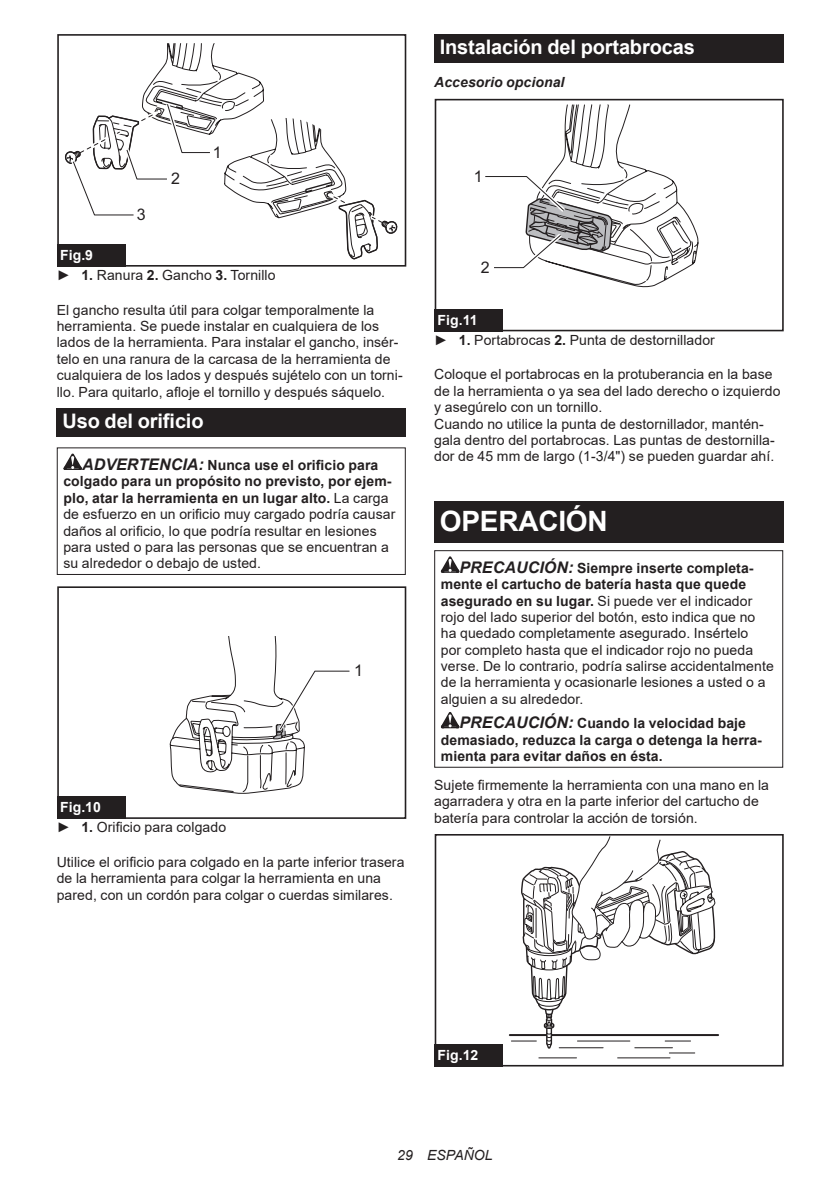
<style>
.page{position:relative;width:840px;height:1191px;background:#fff}
.page>*{position:absolute;margin:0;border:0;box-sizing:border-box;transform-origin:0 0}
.t1{font:700 28px "Arial";letter-spacing:-.01em;color:#fff}
.t2{font:700 20px "Arial";letter-spacing:-.01em;color:#fff}
.t3{font:16px "Arial";color:#231f20}
.t4{font:14px/16.4px "Arial";letter-spacing:.005em;color:#231f20}
.t5{font:700 14px/16.4px "Arial";letter-spacing:.005em;color:#231f20}
.t6{font:italic 700 14px "Arial";letter-spacing:.005em;color:#231f20}
.t7{font:italic 14px "Arial";letter-spacing:.005em;color:#231f20}
.t8{font:700 14px "Arial";color:#fff}
.s1{font-weight:700;color:#fff}
.s2{font-weight:700}
.s3{font-weight:700;font-style:italic;font-size:16px}
.s4{font-style:italic;font-size:16px}
</style>
<div class="page">
<div style="left:57px;top:34px;width:349px;height:233px;border:2px solid #231f20"></div>
<svg style="left:65px;top:43px;width:333px;height:218px"></svg>
<div style="left:57px;top:244px;width:68px;height:23px;background:#231f20"></div>
<div style="left:57px;top:408px;width:348px;height:28px;background:#231f20"></div>
<svg style="left:63px;top:453px;width:19px;height:17px"></svg>
<div style="left:57px;top:447px;width:348px;height:128px;border:1px solid #231f20"></div>
<div style="left:57px;top:586px;width:349px;height:233px;border:2px solid #231f20"></div>
<svg style="left:169px;top:636px;width:181px;height:158px"></svg>
<div style="left:57px;top:796px;width:68px;height:23px;background:#231f20"></div>
<div style="left:434px;top:34px;width:348px;height:29px;background:#231f20"></div>
<div style="left:434px;top:99px;width:349px;height:232px;border:2px solid #231f20"></div>
<svg style="left:485px;top:104px;width:213px;height:184px"></svg>
<div style="left:434px;top:309px;width:68px;height:22px;background:#231f20"></div>
<div style="left:434px;top:501px;width:348px;height:41px;background:#231f20"></div>
<svg style="left:440px;top:556px;width:19px;height:17px"></svg>
<svg style="left:440px;top:712px;width:19px;height:16px"></svg>
<div style="left:434px;top:550px;width:348px;height:217px;border:1px solid #231f20"></div>
<hr style="left:509px;top:1034px;width:208px;height:2px;background:#231f20">
<hr style="left:538px;top:1057px;width:38px;height:1px;background:#231f20">
<hr style="left:617px;top:1057px;width:52px;height:1px;background:#231f20">
<svg style="left:511px;top:837px;width:204px;height:217px"></svg>
<div style="left:434px;top:834px;width:349px;height:232px;border:2px solid #231f20"></div>
<div style="left:434px;top:1043px;width:68px;height:23px;background:#231f20"></div>
<p class="t3" style="left:137px;top:204px;width:10px">3</p>
<p class="t3" style="left:171px;top:168px;width:10px">2</p>
<p class="t3" style="left:213px;top:142px;width:10px">1</p>
<p class="t4" style="left:57px;top:245px;width:220px;line-height:20.2px"><span class="s1">Fig.9<br></span>► <span class="s2">1.</span> Ranura <span class="s2">2.</span> Gancho <span class="s2">3.</span> Tornillo</p>
<p class="t4" style="left:57px;top:301px;width:347px">El gancho resulta útil para colgar temporalmente la herramienta. Se puede instalar en cualquiera de los lados de la herramienta. Para instalar el gancho, insér&shy;telo en una ranura de la carcasa de la herramienta de cualquiera de los lados y después sujételo con un torni&shy;llo. Para quitarlo, afloje el tornillo y después sáquelo.</p>
<h2 class="t2" style="left:62px;top:407px;width:143px">Uso del orificio</h2>
<p class="t4" style="left:63px;top:457px;width:333px;text-indent:19px"><span class="s3">ADVERTENCIA:</span> <span class="s2">Nunca use el orificio para colgado para un propósito no previsto, por ejem&shy;plo, atar la herramienta en un lugar alto.</span> La carga de esfuerzo en un orificio muy cargado podría causar daños al orificio, lo que podría resultar en lesiones para usted o para las personas que se encuentran a su alrededor o debajo de usted.</p>
<p class="t3" style="left:354px;top:659px;width:10px">1</p>
<p class="t4" style="left:57px;top:797px;width:171px;line-height:20.2px"><span class="s1">Fig.10<br></span>► <span class="s2">1.</span> Orificio para colgado</p>
<p class="t4" style="left:57px;top:853px;width:349px">Utilice el orificio para colgado en la parte inferior trasera de la herramienta para colgar la herramienta en una pared, con un cordón para colgar o cuerdas similares.</p>
<h2 class="t2" style="left:439px;top:33px;width:256px">Instalación del portabrocas</h2>
<p class="t6" style="left:434px;top:73px;width:132px">Accesorio opcional</p>
<p class="t3" style="left:473px;top:166px;width:10px">1</p>
<p class="t3" style="left:480px;top:257px;width:10px">2</p>
<p class="t4" style="left:434px;top:309px;width:282px;line-height:20.2px"><span class="s1">Fig.11<br></span>► <span class="s2">1.</span> Portabrocas <span class="s2">2.</span> Punta de destornillador</p>
<p class="t4" style="left:434px;top:366px;width:347px">Coloque el portabrocas en la protuberancia en la base de la herramienta o ya sea del lado derecho o izquierdo y asegúrelo con un tornillo.<br>Cuando no utilice la punta de destornillador, mantén&shy;gala dentro del portabrocas. Las puntas de destornilla&shy;dor de 45 mm de largo (1-3/4") se pueden guardar ahí.</p>
<h1 class="t1" style="left:439px;top:501px;width:169px">OPERACIÓN</h1>
<p class="t4" style="left:440px;top:559px;width:334px;text-indent:19px"><span class="s3">PRECAUCIÓN:</span> <span class="s2">Siempre inserte completa&shy;mente el cartucho de batería hasta que quede asegurado en su lugar.</span> Si puede ver el indicador rojo del lado superior del botón, esto indica que no ha quedado completamente asegurado. Insértelo<br>por completo hasta que el indicador rojo no pueda verse. De lo contrario, podría salirse accidentalmente de la herramienta y ocasionarle lesiones a usted o a alguien a su alrededor.</p>
<p class="t5" style="left:440px;top:715px;width:322px;text-indent:19px"><span class="s4">PRECAUCIÓN:</span> Cuando la velocidad baje demasiado, reduzca la carga o detenga la herra&shy;mienta para evitar daños en ésta.</p>
<p class="t4" style="left:434px;top:776px;width:336px">Sujete firmemente la herramienta con una mano en la agarradera y otra en la parte inferior del cartucho de batería para controlar la acción de torsión.</p>
<p class="t8" style="left:437px;top:1045px;width:42px">Fig.12</p>
<p class="t7" style="left:397px;top:1146px;width:97px">29 ESPAÑOL</p>
</div>
